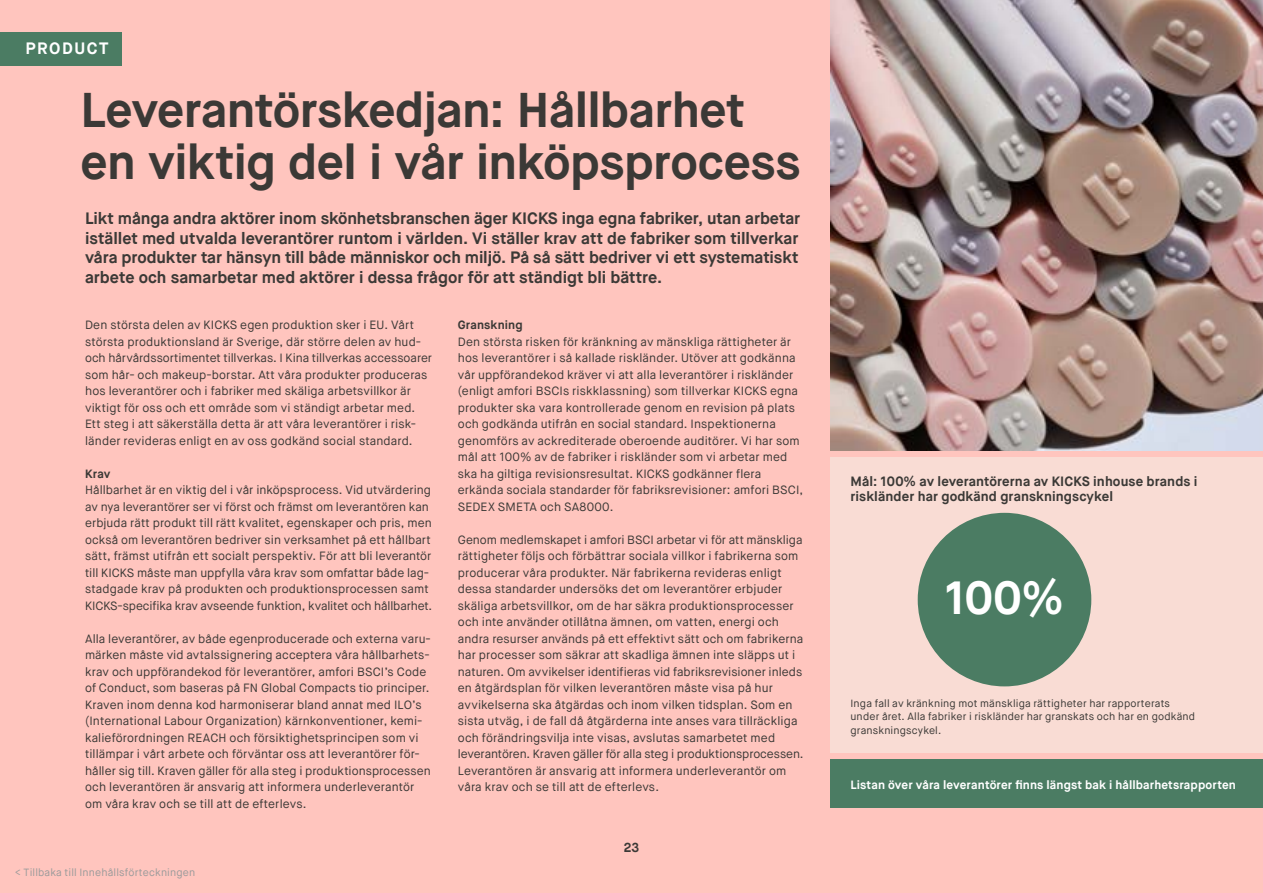
<style>
.page{position:relative;width:1263px;height:893px;background:#ffc5be}
.page>*{position:absolute;margin:0;border:0;box-sizing:border-box;transform-origin:0 0}
.t1{font:700 48.75px/51.4px "Maison Neue";letter-spacing:-.01em;color:#3b3936}
.t2{font:700 46.5px "Maison Neue";color:#fff}
.t3{font:700 16.5px/19.5px "Maison Neue";color:#3b3936;text-align:justify}
.t4{font:700 16.5px "Maison Neue";letter-spacing:.095em;color:#fff}
.t5{font:700 13.5px/15px "Maison Neue";letter-spacing:.005em;color:#3b3936}
.t6{font:700 13.05px "Maison Neue";color:#3b3936}
.t7{font:12px/16.5px "Maison Neue";letter-spacing:.01em;color:#3b3936}
.t8{font:700 12px "Maison Neue";letter-spacing:.01em;color:#fff}
.t9{font:700 12px "Maison Neue";letter-spacing:.01em;color:#3b3936}
.t10{font:10.5px/13.5px "Maison Neue";letter-spacing:.015em;color:#3b3936}
.t11{font:10.5px "Maison Neue";letter-spacing:.015em;color:#9a9b9b}
</style>
<div class="page">
<img style="left:831px;top:0;width:432px;height:451px">
<div style="left:831px;top:457px;width:432px;height:296px;background:#f9dcd4"></div>
<div style="left:918px;top:513px;width:173px;height:173px;background:#4b7c63;border-radius:50%"></div>
<div style="left:831px;top:760px;width:432px;height:48px;background:#4b7c63"></div>
<div style="left:0;top:32px;width:122px;height:33px;background:#4b7c63"></div>
<h3 class="t4" style="left:26px;top:38px;width:84px">PRODUCT</h3>
<h1 class="t1" style="left:81px;top:85px;width:722px">Leverantörskedjan: Hållbarhet en viktig del i vår inköpsprocess</h1>
<p class="t3" style="left:85px;top:209px;width:717px">Likt många andra aktörer inom skönhetsbranschen äger KICKS inga egna fabriker, utan arbetar istället med utvalda leverantörer runtom i världen. Vi ställer krav att de fabriker som tillverkar våra produkter tar hänsyn till både människor och miljö. På så sätt bedriver vi ett systematiskt arbete och samarbetar med aktörer i dessa frågor för att ständigt bli bättre.</p>
<p class="t7" style="left:85px;top:317px;width:349px">Den största delen av KICKS egen produktion sker i EU. Vårt största produktionsland är Sverige, där större delen av hud&shy;och hårvårdssortimentet tillverkas. I Kina tillverkas accessoarer som hår- och makeup-borstar. Att våra produkter produceras hos leverantörer och i fabriker med skäliga arbetsvillkor är viktigt för oss och ett område som vi ständigt arbetar med.<br>Ett steg i att säkerställa detta är att våra leverantörer i risk&shy;länder revideras enligt en av oss godkänd social standard.</p>
<p class="t9" style="left:85px;top:466px;width:27px">Krav</p>
<p class="t7" style="left:85px;top:482px;width:348px">Hållbarhet är en viktig del i vår inköpsprocess. Vid utvärdering av nya leverantörer ser vi först och främst om leverantören kan erbjuda rätt produkt till rätt kvalitet, egenskaper och pris, men också om leverantören bedriver sin verksamhet på ett hållbart sätt, främst utifrån ett socialt perspektiv. För att bli leverantör till KICKS måste man uppfylla våra krav som omfattar både lag&shy;stadgade krav på produkten och produktionsprocessen samt KICKS-specifika krav avseende funktion, kvalitet och hållbarhet.</p>
<p class="t7" style="left:85px;top:630px;width:347px">Alla leverantörer, av både egenproducerade och externa varu&shy;märken måste vid avtalssignering acceptera våra hållbarhets&shy;krav och uppförandekod för leverantörer, amfori BSCI’s Code of Conduct, som baseras på FN Global Compacts tio principer.<br>Kraven inom denna kod harmoniserar bland annat med ILO’s (International Labour Organization) kärnkonventioner, kemi&shy;kalieförordningen REACH och försiktighetsprincipen som vi tillämpar i vårt arbete och förväntar oss att leverantörer för&shy;håller sig till. Kraven gäller för alla steg i produktionsprocessen och leverantören är ansvarig att informera underleverantör om våra krav och se till att de efterlevs.</p>
<p class="t11" style="left:15px;top:865px;width:181px">&lt; Tillbaka till Innehållsförteckningen</p>
<p class="t9" style="left:458px;top:317px;width:66px">Granskning</p>
<p class="t7" style="left:458px;top:333px;width:347px">Den största risken för kränkning av mänskliga rättigheter är hos leverantörer i så kallade riskländer. Utöver att godkänna vår uppförandekod kräver vi att alla leverantörer i riskländer (enligt amfori BSCIs riskklassning) som tillverkar KICKS egna produkter ska vara kontrollerade genom en revision på plats och godkända utifrån en social standard. Inspektionerna genomförs av ackrediterade oberoende auditörer. Vi har som mål att 100% av de fabriker i riskländer som vi arbetar med ska ha giltiga revisionsresultat. KICKS godkänner flera erkända sociala standarder för fabriksrevisioner: amfori BSCI, SEDEX SMETA och SA8000.</p>
<p class="t7" style="left:458px;top:531px;width:347px">Genom medlemskapet i amfori BSCI arbetar vi för att mänskliga rättigheter följs och förbättrar sociala villkor i fabrikerna som producerar våra produkter. När fabrikerna revideras enligt dessa standarder undersöks det om leverantörer erbjuder skäliga arbetsvillkor, om de har säkra produktionsprocesser och inte använder otillåtna ämnen, om vatten, energi och andra resurser används på ett effektivt sätt och om fabrikerna har processer som säkrar att skadliga ämnen inte släpps ut i naturen. Om avvikelser identifieras vid fabriksrevisioner inleds en åtgärdsplan för vilken leverantören måste visa på hur avvikelserna ska åtgärdas och inom vilken tidsplan. Som en sista utväg, i de fall då åtgärderna inte anses vara tillräckliga och förändringsvilja inte visas, avslutas samarbetet med leverantören. Kraven gäller för alla steg i produktionsprocessen.<br>Leverantören är ansvarig att informera underleverantör om våra krav och se till att de efterlevs.</p>
<p class="t6" style="left:624px;top:839px;width:17px">23</p>
<p class="t5" style="left:850px;top:474px;width:349px">Mål: 100% av leverantörerna av KICKS inhouse brands i riskländer har godkänd granskningscykel</p>
<h2 class="t2" style="left:944px;top:568px;width:121px">100%</h2>
<p class="t10" style="left:850px;top:696px;width:346px">Inga fall av kränkning mot mänskliga rättigheter har rapporterats under året. Alla fabriker i riskländer har granskats och har en godkänd granskningscykel.</p>
<p class="t8" style="left:850px;top:777px;width:387px">Listan över våra leverantörer finns längst bak i hållbarhetsrapporten</p>
</div>
